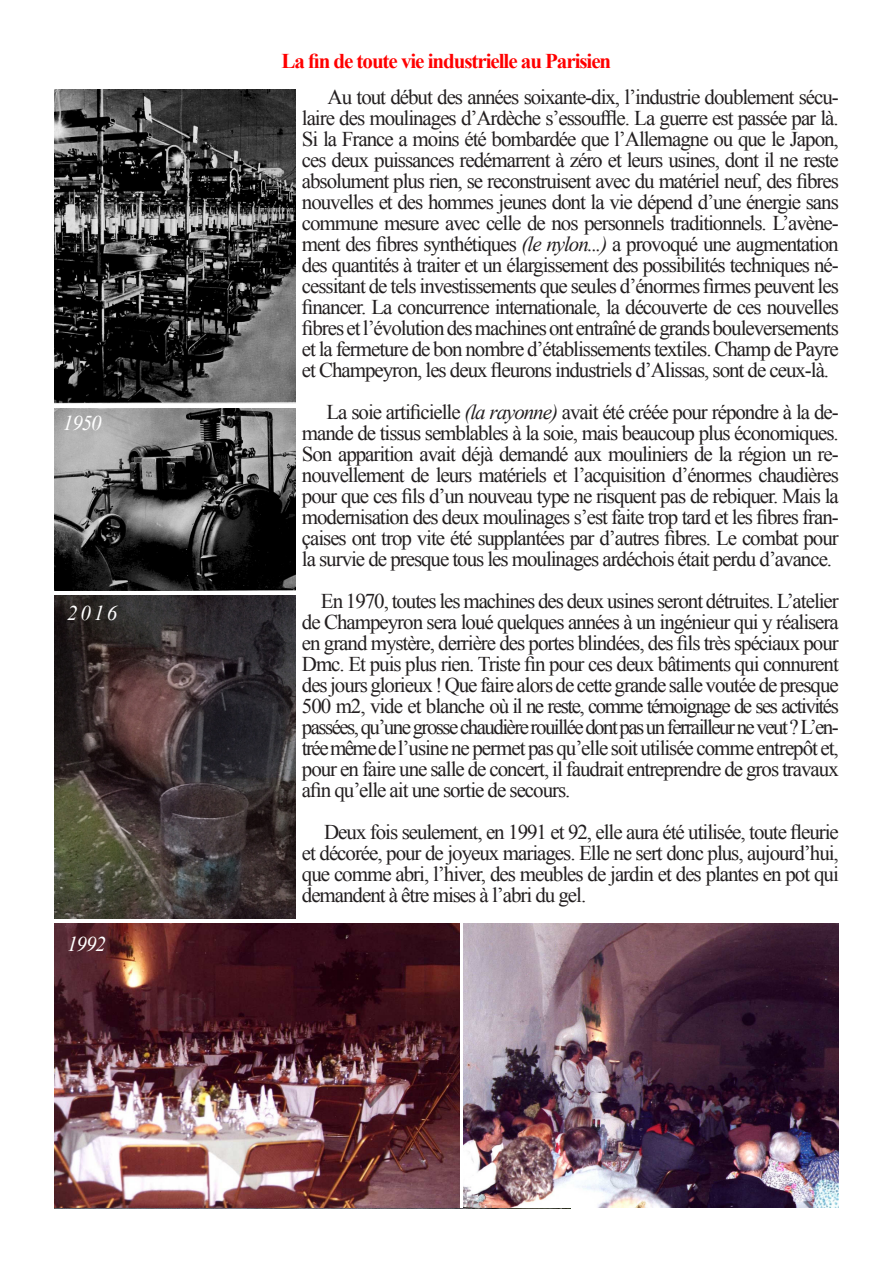
<style>
.page{position:relative;width:893px;height:1263px;background:#fff}
.page>*{position:absolute;margin:0;border:0;box-sizing:border-box;transform-origin:0 0}
.t1{font:21px/21px "Times New Roman";letter-spacing:-.05em;color:#231f20;text-align:justify}
.t2{font:700 21px "Times New Roman";letter-spacing:-.05em;color:#f00}
.t3{font:italic 21px "Times New Roman";letter-spacing:-.05em;color:#fff}
.s1{font-style:italic}
</style>
<div class="page">
<img style="left:54px;top:90px;width:242px;height:314px">
<img style="left:54px;top:408px;width:242px;height:182px">
<img style="left:55px;top:595px;width:241px;height:324px">
<img style="left:463px;top:923px;width:376px;height:285px">
<img style="left:55px;top:923px;width:404px;height:285px">
<p class="t3" style="left:63px;top:411px;width:40px">1950</p>
<p class="t3" style="left:67px;top:600px;width:52px">2016</p>
<p class="t3" style="left:67px;top:931px;width:40px">1992</p>
<p class="t2" style="left:281px;top:49px;width:331px">La fin de toute vie industrielle au Parisien</p>
<p class="t1" style="left:302px;top:86px;width:538px;text-indent:26px">Au tout début des années soixante-dix, l’industrie doublement sécu&shy;laire des moulinages d’Ardèche s’essouffle. La guerre est passée par là.<br>Si la France a moins été bombardée que l’Allemagne ou que le Japon, ces deux puissances redémarrent à zéro et leurs usines, dont il ne reste absolument plus rien, se reconstruisent avec du matériel neuf, des fibres nouvelles et des hommes jeunes dont la vie dépend d’une énergie sans commune mesure avec celle de nos personnels traditionnels. L’avène&shy;ment des fibres synthétiques <span class="s1">(le nylon...)</span> a provoqué une augmentation des quantités à traiter et un élargissement des possibilités techniques né&shy;cessitant de tels investissements que seules d’énormes firmes peuvent les financer. La concurrence internationale, la découverte de ces nouvelles fibres et l’évolution des machines ont entraîné de grands bouleversements et la fermeture de bon nombre d’établissements textiles. Champ de Payre et Champeyron, les deux fleurons industriels d’Alissas, sont de ceux-là.</p>
<p class="t1" style="left:302px;top:401px;width:538px;text-indent:25px">La soie artificielle <span class="s1">(la rayonne)</span> avait été créée pour répondre à la de&shy;mande de tissus semblables à la soie, mais beaucoup plus économiques.<br>Son apparition avait déjà demandé aux mouliniers de la région un re&shy;nouvellement de leurs matériels et l’acquisition d’énormes chaudières pour que ces fils d’un nouveau type ne risquent pas de rebiquer. Mais la modernisation des deux moulinages s’est faite trop tard et les fibres fran&shy;çaises ont trop vite été supplantées par d’autres fibres. Le combat pour la survie de presque tous les moulinages ardéchois était perdu d’avance.</p>
<p class="t1" style="left:302px;top:590px;width:538px;text-indent:19px">En 1970, toutes les machines des deux usines seront détruites. L’atelier de Champeyron sera loué quelques années à un ingénieur qui y réalisera en grand mystère, derrière des portes blindées, des fils très spéciaux pour Dmc. Et puis plus rien. Triste fin pour ces deux bâtiments qui connurent des jours glorieux ! Que faire alors de cette grande salle voutée de presque 500 m2, vide et blanche où il ne reste, comme témoignage de ses activités passées, qu’une grosse chaudière rouillée dont pas un ferrailleur ne veut ? L’en&shy;trée même de l’usine ne permet pas qu’elle soit utilisée comme entrepôt et, pour en faire une salle de concert, il faudrait entreprendre de gros travaux afin qu’elle ait une sortie de secours.</p>
<p class="t1" style="left:302px;top:821px;width:538px;text-indent:22px">Deux fois seulement, en 1991 et 92, elle aura été utilisée, toute fleurie et décorée, pour de joyeux mariages. Elle ne sert donc plus, aujourd’hui, que comme abri, l’hiver, des meubles de jardin et des plantes en pot qui demandent à être mises à l’abri du gel.</p>
</div>
